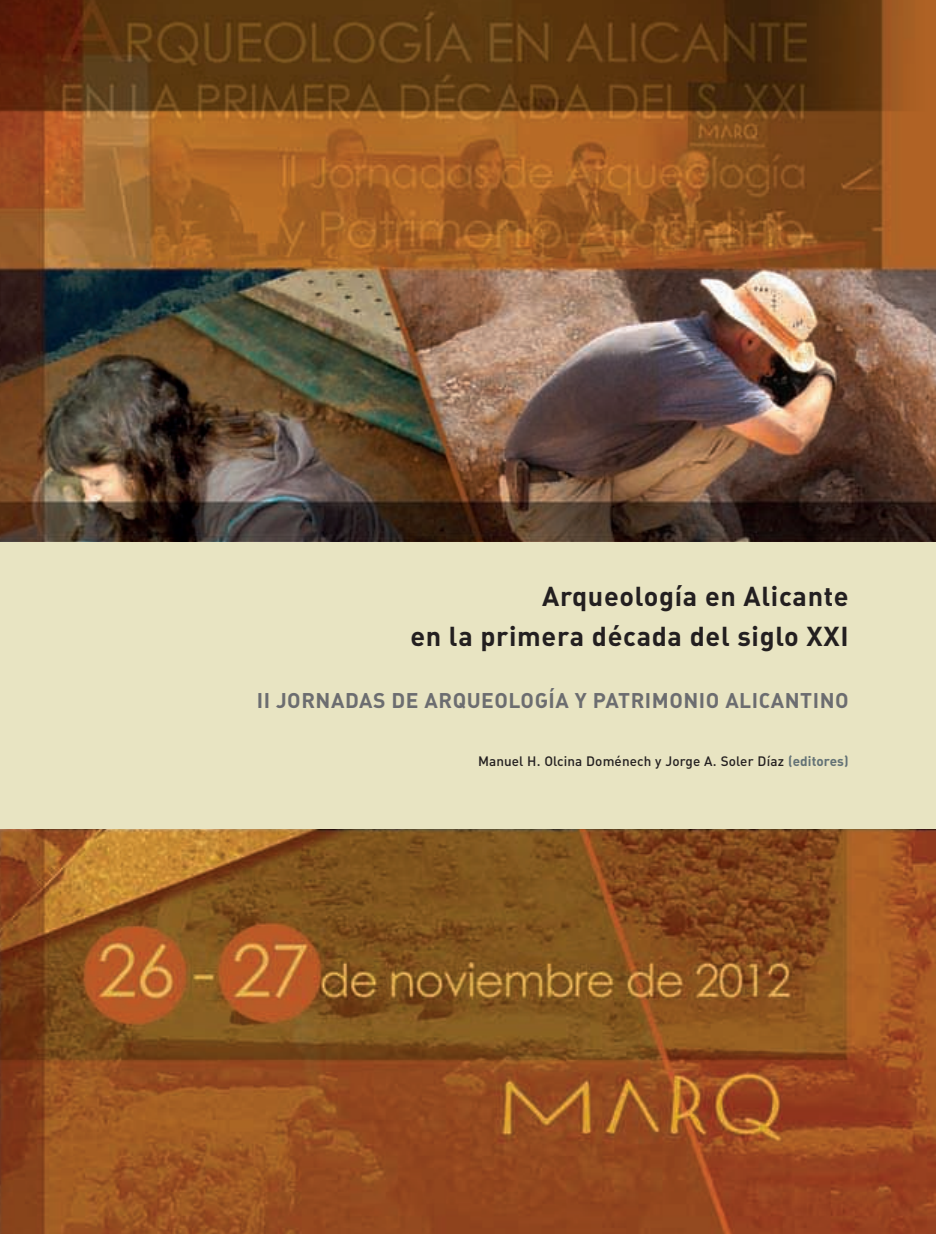
<style>
.page{position:relative;width:936px;height:1234px;background:#fff}
.page>*{position:absolute;margin:0;border:0;box-sizing:border-box;transform-origin:0 0}
.t1{font:27px/40.8px "DIN Bold Alternate";letter-spacing:.025em;color:#231f20;text-align:right}
.t2{font:21px "DIN Bold Alternate";letter-spacing:.025em;color:#6c6d70}
.t3{font:13.5px "DIN Medium Alternate";letter-spacing:.01em;color:#231f20}
.s1{font-family:"DIN Bold Alternate";color:#637276}
</style>
<div class="page">
<img style="left:0;top:0;width:935px;height:1233px">
<div style="left:0;top:542px;width:935px;height:286px;background:#e8e4c2"></div>
<p class="t1" style="left:410px;top:574px;width:440px">Arqueología en Alicante<br>en la primera década del siglo XXI</p>
<p class="t2" style="left:257px;top:686px;width:593px">II JORNADAS DE ARQUEOLOGÍA Y PATRIMONIO ALICANTINO</p>
<p class="t3" style="left:478px;top:752px;width:372px">Manuel H. Olcina Doménech y Jorge A. Soler Díaz <span class="s1">(editores)</span></p>
</div>
